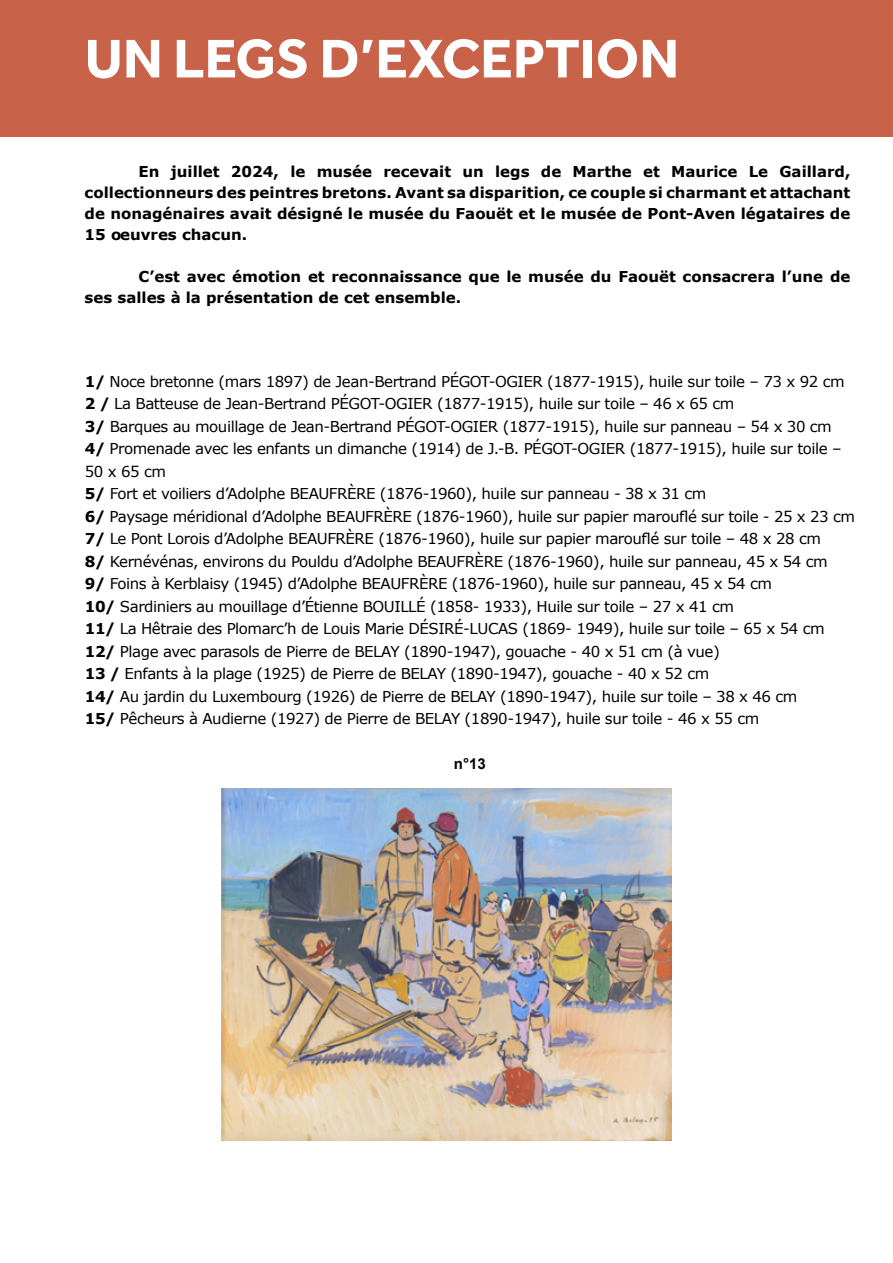
<style>
.page{position:relative;width:893px;height:1263px;background:#fff}
.page>*{position:absolute;margin:0;border:0;box-sizing:border-box;transform-origin:0 0}
.t1{font:700 56.25px "Effra";color:#fff}
.t2{font:15px/22.5px "Verdana";letter-spacing:-.03em;color:#000}
.t3{font:700 15px/21px "Verdana";color:#000;text-align:justify}
.t4{font:700 15px "Arial";color:#000}
.s1{font-weight:700}
</style>
<div class="page">
<div style="left:0;top:0;width:893px;height:137px;background:#c86249"></div>
<img style="left:222px;top:789px;width:449px;height:351px">
<h1 class="t1" style="left:85px;top:28px;width:596px">UN LEGS D’EXCEPTION</h1>
<p class="t3" style="left:85px;top:162px;width:767px;text-indent:54px">En juillet 2024, le musée recevait un legs de Marthe et Maurice Le Gaillard, collectionneurs des peintres bretons. Avant sa disparition, ce couple si charmant et attachant de nonagénaires avait désigné le musée du Faouët et le musée de Pont-Aven légataires de 15 oeuvres chacun.</p>
<p class="t3" style="left:85px;top:267px;width:767px;text-indent:54px">C’est avec émotion et reconnaissance que le musée du Faouët consacrera l’une de ses salles à la présentation de cet ensemble.</p>
<p class="t2" style="left:85px;top:370px;width:772px"><span class="s1">1/</span> Noce bretonne (mars 1897) de Jean-Bertrand PÉGOT-OGIER (1877-1915), huile sur toile – 73 x 92 cm <span class="s1">2 /</span> La Batteuse de Jean-Bertrand PÉGOT-OGIER (1877-1915), huile sur toile – 46 x 65 cm<br><span class="s1">3/</span> Barques au mouillage de Jean-Bertrand PÉGOT-OGIER (1877-1915), huile sur panneau – 54 x 30 cm <span class="s1">4/</span> Promenade avec les enfants un dimanche (1914) de J.-B. PÉGOT-OGIER (1877-1915), huile sur toile – 50 x 65 cm<br><span class="s1">5/</span> Fort et voiliers d’Adolphe BEAUFRÈRE (1876-1960), huile sur panneau - 38 x 31 cm<br><span class="s1">6/</span> Paysage méridional d’Adolphe BEAUFRÈRE (1876-1960), huile sur papier marouflé sur toile - 25 x 23 cm <span class="s1">7/</span> Le Pont Lorois d’Adolphe BEAUFRÈRE (1876-1960), huile sur papier marouflé sur toile – 48 x 28 cm<br><span class="s1">8/</span> Kernévénas, environs du Pouldu d’Adolphe BEAUFRÈRE (1876-1960), huile sur panneau, 45 x 54 cm<br><span class="s1">9/</span> Foins à Kerblaisy (1945) d’Adolphe BEAUFRÈRE (1876-1960), huile sur panneau, 45 x 54 cm<br><span class="s1">10/</span> Sardiniers au mouillage d’Étienne BOUILLÉ (1858- 1933), Huile sur toile – 27 x 41 cm<br><span class="s1">11/</span> La Hêtraie des Plomarc’h de Louis Marie DÉSIRÉ-LUCAS (1869- 1949), huile sur toile – 65 x 54 cm <span class="s1">12/</span> Plage avec parasols de Pierre de BELAY (1890-1947), gouache - 40 x 51 cm (à vue)<br><span class="s1">13 /</span> Enfants à la plage (1925) de Pierre de BELAY (1890-1947), gouache - 40 x 52 cm<br><span class="s1">14/</span> Au jardin du Luxembourg (1926) de Pierre de BELAY (1890-1947), huile sur toile – 38 x 46 cm<br><span class="s1">15/</span> Pêcheurs à Audierne (1927) de Pierre de BELAY (1890-1947), huile sur toile - 46 x 55 cm</p>
<p class="t4" style="left:454px;top:755px;width:33px">n°13</p>
</div>
